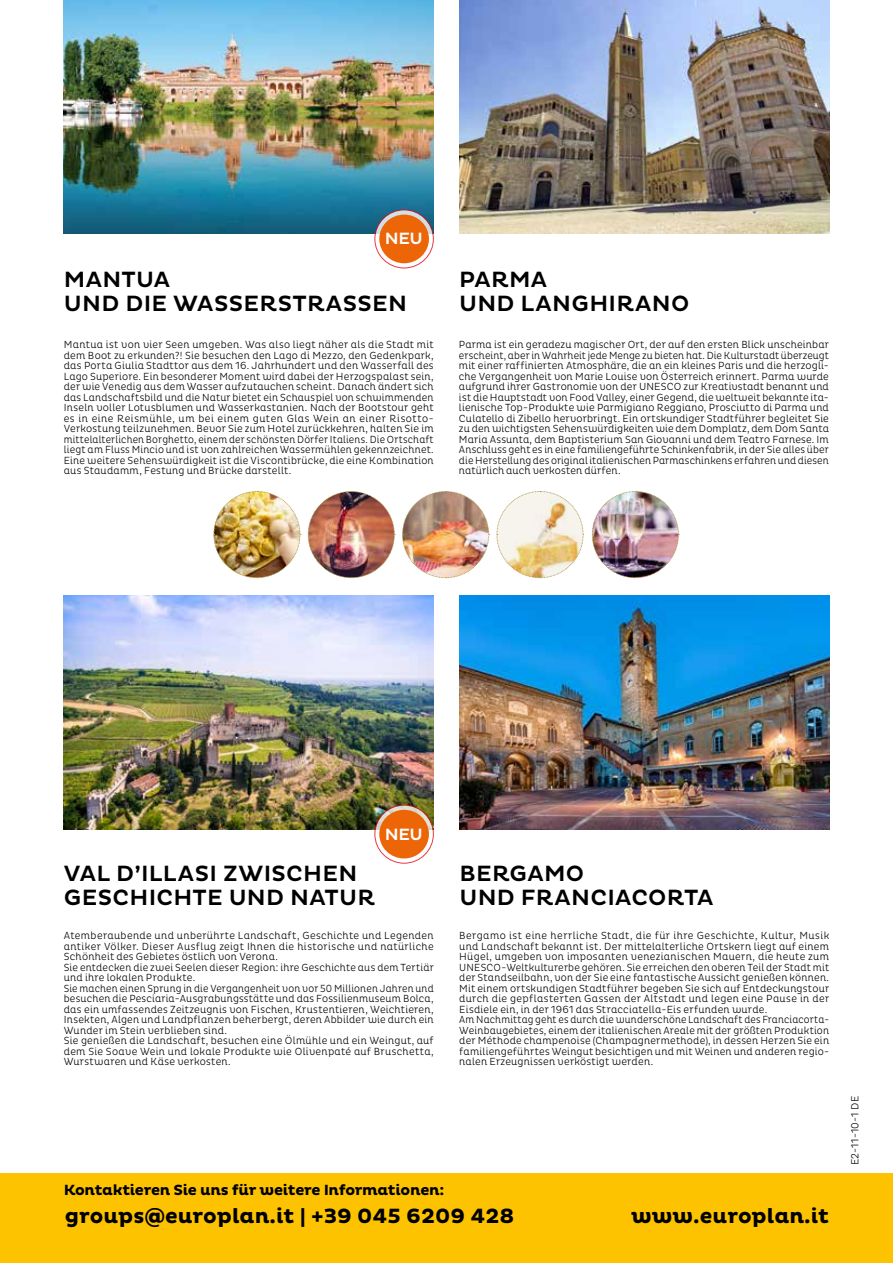
<style>
.page{position:relative;width:893px;height:1263px;background:#fff}
.page>*{position:absolute;margin:0;border:0;box-sizing:border-box;transform-origin:0 0}
.t1{font:500 22.5px/24px "Pluto";letter-spacing:.01em;color:#000}
.t2{font:700 21px "Pluto";color:#000}
.t3{font:500 16.65px "Pluto";letter-spacing:-.03em;color:#fff}
.t4{font:700 15px "Pluto";letter-spacing:-.02em;color:#000}
.t5{font:300 10.5px/10.5px "Pluto Cond";letter-spacing:.02em;color:#000;text-align:justify}
</style>
<div class="page">
<img style="left:459px;top:0;width:370px;height:234px">
<img style="left:64px;top:595px;width:370px;height:234px">
<img style="left:459px;top:595px;width:370px;height:234px">
<img style="left:64px;top:0;width:370px;height:234px">
<div style="left:0;top:1174px;width:893px;height:89px;background:#fdc300"></div>
<img style="left:213px;top:491px;width:88px;height:87px">
<img style="left:307px;top:491px;width:88px;height:87px">
<img style="left:402px;top:491px;width:88px;height:87px">
<svg style="left:496px;top:491px;width:88px;height:87px"></svg>
<img style="left:592px;top:491px;width:87px;height:87px">
<svg style="left:375px;top:210px;width:58px;height:58px"></svg>
<div style="left:374px;top:209px;width:60px;height:59px;border:1px solid #e30613;border-radius:50%"></div>
<div style="left:379px;top:215px;width:50px;height:48px;background:#ec6608;border-radius:50%"></div>
<svg style="left:375px;top:805px;width:58px;height:58px"></svg>
<div style="left:374px;top:805px;width:60px;height:58px;border:1px solid #e30613;border-radius:50%"></div>
<div style="left:379px;top:810px;width:50px;height:48px;background:#ec6608;border-radius:50%"></div>
<h3 class="t3" style="left:385px;top:229px;width:39px">NEU</h3>
<h1 class="t1" style="left:64px;top:268px;width:345px">MANTUA<br>UND DIE WASSERSTRASSEN</h1>
<p class="t5" style="left:64px;top:339px;width:371px">Mantua ist von vier Seen umgeben. Was also liegt näher als die Stadt mit dem Boot zu erkunden?! Sie besuchen den Lago di Mezzo, den Gedenkpark, das Porta Giulia Stadttor aus dem 16. Jahrhundert und den Wasserfall des Lago Superiore. Ein besonderer Moment wird dabei der Herzogspalast sein, der wie Venedig aus dem Wasser aufzutauchen scheint. Danach ändert sich das Landschaftsbild und die Natur bietet ein Schauspiel von schwimmenden Inseln voller Lotusblumen und Wasserkastanien. Nach der Bootstour geht es in eine Reismühle, um bei einem guten Glas Wein an einer Risotto-Verkostung teilzunehmen. Bevor Sie zum Hotel zurückkehren, halten Sie im mittelalterlichen Borghetto, einem der schönsten Dörfer Italiens. Die Ortschaft liegt am Fluss Mincio und ist von zahlreichen Wassermühlen gekennzeichnet.<br>Eine weitere Sehenswürdigkeit ist die Viscontibrücke, die eine Kombination aus Staudamm, Festung und Brücke darstellt.</p>
<h1 class="t1" style="left:459px;top:268px;width:232px">PARMA<br>UND LANGHIRANO</h1>
<p class="t5" style="left:459px;top:339px;width:371px">Parma ist ein geradezu magischer Ort, der auf den ersten Blick unscheinbar erscheint, aber in Wahrheit jede Menge zu bieten hat. Die Kulturstadt überzeugt mit einer raffinierten Atmosphäre, die an ein kleines Paris und die herzogli&shy;che Vergangenheit von Marie Louise von Österreich erinnert. Parma wurde aufgrund ihrer Gastronomie von der UNESCO zur Kreativstadt benannt und ist die Hauptstadt von Food Valley, einer Gegend, die weltweit bekannte ita&shy;lienische Top-Produkte wie Parmigiano Reggiano, Prosciutto di Parma und Culatello di Zibello hervorbringt. Ein ortskundiger Stadtführer begleitet Sie zu den wichtigsten Sehenswürdigkeiten wie dem Domplatz, dem Dom Santa Maria Assunta, dem Baptisterium San Giovanni und dem Teatro Farnese. Im Anschluss geht es in eine familiengeführte Schinkenfabrik, in der Sie alles über die Herstellung des original italienischen Parmaschinkens erfahren und diesen natürlich auch verkosten dürfen.</p>
<h1 class="t1" style="left:64px;top:862px;width:312px">VAL D’ILLASI ZWISCHEN<br>GESCHICHTE UND NATUR</h1>
<h3 class="t3" style="left:385px;top:824px;width:39px">NEU</h3>
<p class="t5" style="left:64px;top:930px;width:371px;text-align:left">Atemberaubende und unberührte Landschaft, Geschichte und Legenden antiker Völker. Dieser Ausflug zeigt Ihnen die historische und natürliche Schönheit des Gebietes östlich von Verona.<br>Sie entdecken die zwei Seelen dieser Region: ihre Geschichte aus dem Tertiär und ihre lokalen Produkte.<br>Sie machen einen Sprung in die Vergangenheit von vor 50 Millionen Jahren und besuchen die Pesciaria-Ausgrabungsstätte und das Fossilienmuseum Bolca, das ein umfassendes Zeitzeugnis von Fischen, Krustentieren, Weichtieren, Insekten, Algen und Landpflanzen beherbergt, deren Abbilder wie durch ein Wunder im Stein verblieben sind.<br>Sie genießen die Landschaft, besuchen eine Ölmühle und ein Weingut, auf dem Sie Soave Wein und lokale Produkte wie Olivenpaté auf Bruschetta, Wurstwaren und Käse verkosten.</p>
<h1 class="t1" style="left:459px;top:862px;width:256px">BERGAMO<br>UND FRANCIACORTA</h1>
<p class="t5" style="left:459px;top:930px;width:371px;text-align:left">Bergamo ist eine herrliche Stadt, die für ihre Geschichte, Kultur, Musik und Landschaft bekannt ist. Der mittelalterliche Ortskern liegt auf einem Hügel, umgeben von imposanten venezianischen Mauern, die heute zum UNESCO-Weltkulturerbe gehören. Sie erreichen den oberen Teil der Stadt mit der Standseilbahn, von der Sie eine fantastische Aussicht genießen können.<br>Mit einem ortskundigen Stadtführer begeben Sie sich auf Entdeckungstour durch die gepflasterten Gassen der Altstadt und legen eine Pause in der Eisdiele ein, in der 1961 das Stracciatella-Eis erfunden wurde.<br>Am Nachmittag geht es durch die wunderschöne Landschaft des Franciacorta-Weinbaugebietes, einem der italienischen Areale mit der größten Produktion der Méthode champenoise (Champagnermethode), in dessen Herzen Sie ein familiengeführtes Weingut besichtigen und mit Weinen und anderen regio&shy;nalen Erzeugnissen verköstigt werden.</p>
<h3 class="t4" style="left:64px;top:1182px;width:382px">Kontaktieren Sie uns für weitere Informationen:</h3>
<h2 class="t2" style="left:65px;top:1204px;width:451px">groups@europlan.it | +39 045 6209 428</h2>
<h2 class="t2" style="left:631px;top:1204px;width:200px">www.europlan.it</h2>
<p class="t5" style="left:850px;top:1165px;width:71px;rotate:-90deg">E2-11-10-1 DE</p>
</div>
